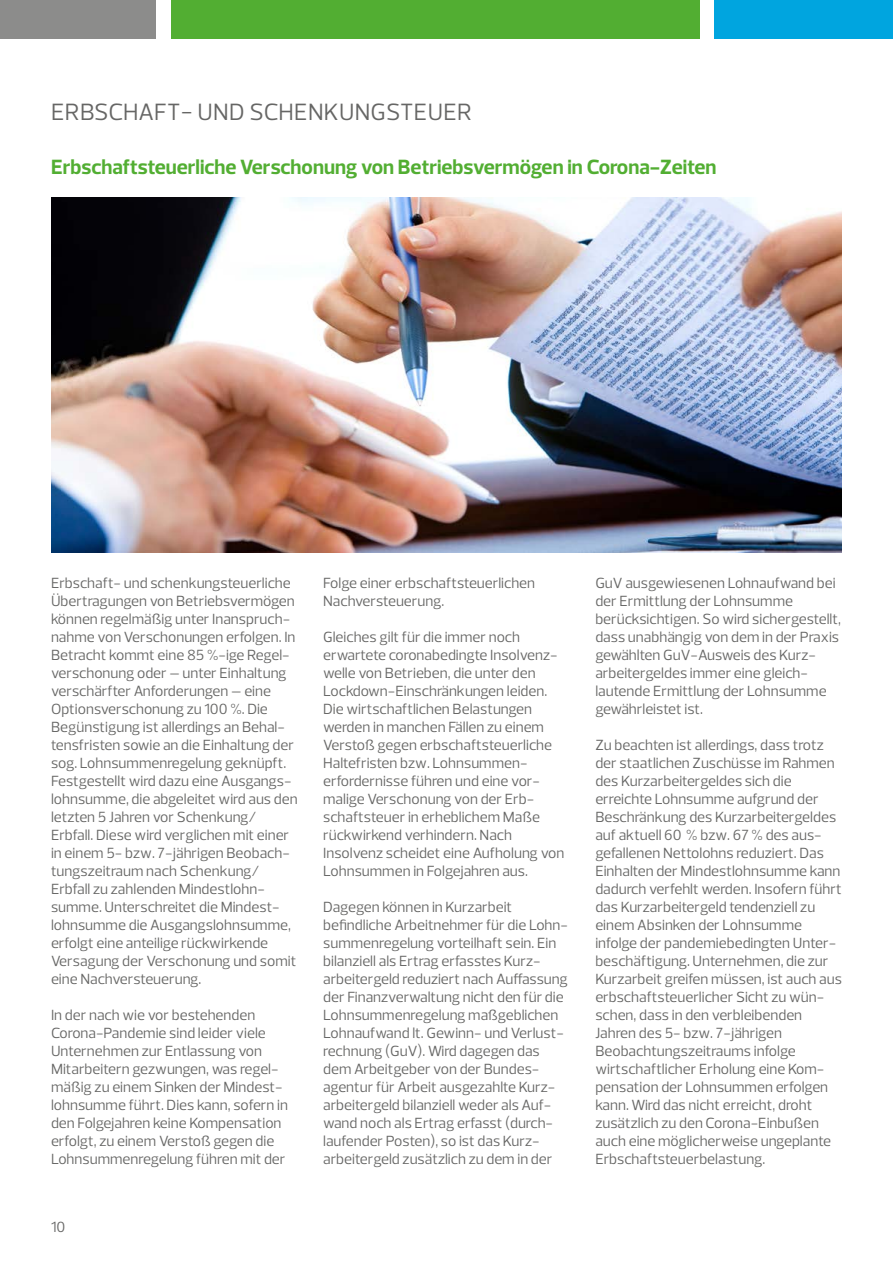
<style>
.page{position:relative;width:893px;height:1263px;background:#fff}
.page>*{position:absolute;margin:0;border:0;box-sizing:border-box;transform-origin:0 0}
.t1{font:24px "Prelo";letter-spacing:.015em;color:#666665}
.t2{font:700 21px "Prelo";color:#52ae32}
.t3{font:15px/18px "Prelo";color:#666665}
</style>
<div class="page">
<div style="left:0;top:0;width:156px;height:38px;background:#8c8c8b"></div>
<div style="left:171px;top:0;width:528px;height:38px;background:#52ae32"></div>
<div style="left:714px;top:0;width:179px;height:38px;background:#00a5df"></div>
<img style="left:51px;top:198px;width:791px;height:354px">
<h1 class="t1" style="left:51px;top:97px;width:422px">ERBSCHAFT- UND SCHENKUNGSTEUER</h1>
<h2 class="t2" style="left:51px;top:154px;width:667px">Erbschaftsteuerliche Verschonung von Betriebsvermögen in Corona-Zeiten</h2>
<p class="t3" style="left:51px;top:574px;width:248px">Erbschaft- und schenkungsteuerliche Übertragungen von Betriebsvermögen können regelmäßig unter Inanspruch&shy;nahme von Verschonungen erfolgen. In Betracht kommt eine 85 %-ige Regel&shy;verschonung oder – unter Einhaltung verschärfter Anforderungen – eine Optionsverschonung zu 100 %. Die Begünstigung ist allerdings an Behal&shy;tensfristen sowie an die Einhaltung der sog. Lohnsummenregelung geknüpft.<br>Festgestellt wird dazu eine Ausgangs&shy;lohnsumme, die abgeleitet wird aus den letzten 5 Jahren vor Schenkung/ Erbfall. Diese wird verglichen mit einer in einem 5- bzw. 7-jährigen Beobach&shy;tungszeitraum nach Schenkung/ Erbfall zu zahlenden Mindestlohn&shy;summe. Unterschreitet die Mindest&shy;lohnsumme die Ausgangslohnsumme, erfolgt eine anteilige rückwirkende Versagung der Verschonung und somit eine Nachversteuerung.</p>
<p class="t3" style="left:51px;top:1006px;width:238px">In der nach wie vor bestehenden Corona-Pandemie sind leider viele Unternehmen zur Entlassung von Mitarbeitern gezwungen, was regel&shy;mäßig zu einem Sinken der Mindest&shy;lohnsumme führt. Dies kann, sofern in den Folgejahren keine Kompensation erfolgt, zu einem Verstoß gegen die Lohnsummenregelung führen mit der</p>
<p class="t3" style="left:51px;top:1218px;width:16px">10</p>
<p class="t3" style="left:323px;top:574px;width:214px">Folge einer erbschaftsteuerlichen<br>Nachversteuerung.</p>
<p class="t3" style="left:323px;top:628px;width:243px">Gleiches gilt für die immer noch erwartete coronabedingte Insolvenz&shy;welle von Betrieben, die unter den Lockdown-Einschränkungen leiden.<br>Die wirtschaftlichen Belastungen werden in manchen Fällen zu einem Verstoß gegen erbschaftsteuerliche Haltefristen bzw. Lohnsummen&shy;erfordernisse führen und eine vor&shy;malige Verschonung von der Erb&shy;schaftsteuer in erheblichem Maße rückwirkend verhindern. Nach Insolvenz scheidet eine Aufholung von Lohnsummen in Folgejahren aus.</p>
<p class="t3" style="left:323px;top:898px;width:246px">Dagegen können in Kurzarbeit befindliche Arbeitnehmer für die Lohn&shy;summenregelung vorteilhaft sein. Ein bilanziell als Ertrag erfasstes Kurz&shy;arbeitergeld reduziert nach Auffassung der Finanzverwaltung nicht den für die Lohnsummenregelung maßgeblichen Lohnaufwand lt. Gewinn- und Verlust&shy;rechnung (GuV). Wird dagegen das dem Arbeitgeber von der Bundes&shy;agentur für Arbeit ausgezahlte Kurz&shy;arbeitergeld bilanziell weder als Auf&shy;wand noch als Ertrag erfasst (durch&shy;laufender Posten), so ist das Kurz&shy;arbeitergeld zusätzlich zu dem in der</p>
<p class="t3" style="left:595px;top:574px;width:247px">GuV ausgewiesenen Lohnaufwand bei der Ermittlung der Lohnsumme berücksichtigen. So wird sichergestellt, dass unabhängig von dem in der Praxis gewählten GuV-Ausweis des Kurz&shy;arbeitergeldes immer eine gleich&shy;lautende Ermittlung der Lohnsumme gewährleistet ist.</p>
<p class="t3" style="left:595px;top:736px;width:248px">Zu beachten ist allerdings, dass trotz der staatlichen Zuschüsse im Rahmen des Kurzarbeitergeldes sich die erreichte Lohnsumme aufgrund der Beschränkung des Kurzarbeitergeldes auf aktuell 60 % bzw. 67 % des aus&shy;gefallenen Nettolohns reduziert. Das Einhalten der Mindestlohnsumme kann dadurch verfehlt werden. Insofern führt das Kurzarbeitergeld tendenziell zu einem Absinken der Lohnsumme infolge der pandemiebedingten Unter&shy;beschäftigung. Unternehmen, die zur Kurzarbeit greifen müssen, ist auch aus erbschaftsteuerlicher Sicht zu wün&shy;schen, dass in den verbleibenden Jahren des 5- bzw. 7-jährigen Beobachtungszeitraums infolge wirtschaftlicher Erholung eine Kom&shy;pensation der Lohnsummen erfolgen kann. Wird das nicht erreicht, droht zusätzlich zu den Corona-Einbußen auch eine möglicherweise ungeplante Erbschaftsteuerbelastung.</p>
</div>
